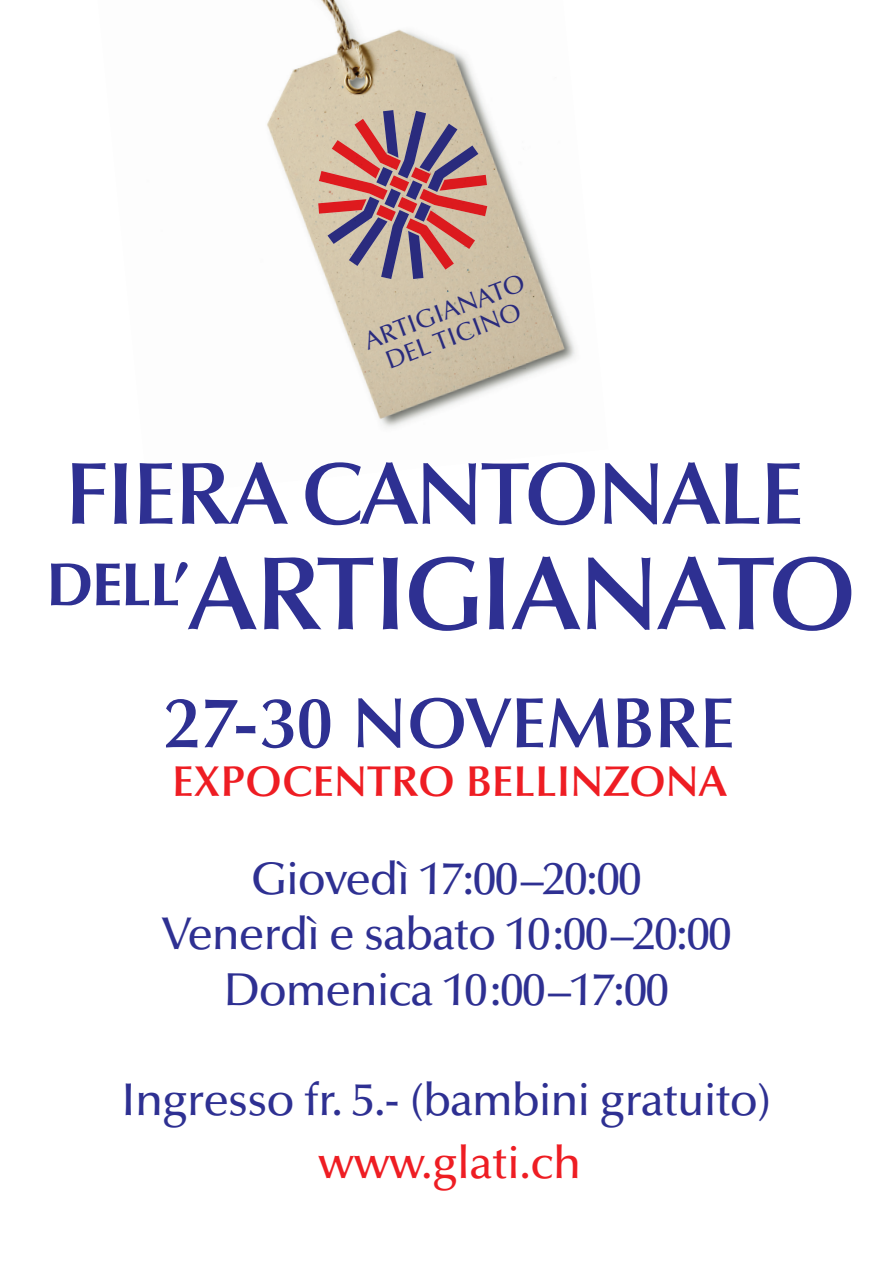
<style>
.page{position:relative;width:893px;height:1263px;background:#fff}
.page>*{position:absolute;margin:0;border:0;box-sizing:border-box;transform-origin:0 0}
.t1{font:600 104.85px "Optima LT";letter-spacing:-.02em;color:#2e3092}
.t2{font:600 88.8px "Optima LT";letter-spacing:-.025em;color:#2e3092}
.t3{font:600 71.7px "Optima LT";color:#2e3092}
.t4{font:500 46.05px/55.2px "Optima LT";letter-spacing:-.025em;color:#2e3092;text-align:center}
.t5{font:500 46.05px "Optima LT";letter-spacing:-.01em;color:#ee1d23}
.t6{font:600 43.35px "Optima LT";color:#ee1d23}
.t7{font:500 25.35px/25.5px "Optima LT";color:#2e3092;text-align:center}
</style>
<div class="page">
<img style="left:267px;top:0;width:309px;height:428px">
<svg style="left:318px;top:110px;width:169px;height:169px;background:#b48787"></svg>
<p class="t7" style="left:361px;top:331px;width:172px;rotate:-21deg">ARTIGIANATO<br>DEL TICINO</p>
<h2 class="t2" style="left:64px;top:442px;width:741px">FIERA CANTONALE</h2>
<h1 class="t1" style="left:46px;top:533px;width:812px"><sup>DELL’</sup>ARTIGIANATO</h1>
<h3 class="t3" style="left:164px;top:681px;width:573px">27-30 NOVEMBRE</h3>
<p class="t6" style="left:172px;top:756px;width:556px">EXPOCENTRO BELLINZONA</p>
<p class="t4" style="left:161px;top:852px;width:572px">Giovedì 17:00–20:00<br>Venerdì e sabato 10:00–20:00<br>Domenica 10:00–17:00</p>
<p class="t4" style="left:121px;top:1073px;width:653px">Ingresso fr. 5.- (bambini gratuito)</p>
<p class="t5" style="left:319px;top:1136px;width:264px">www.glati.ch</p>
</div>
